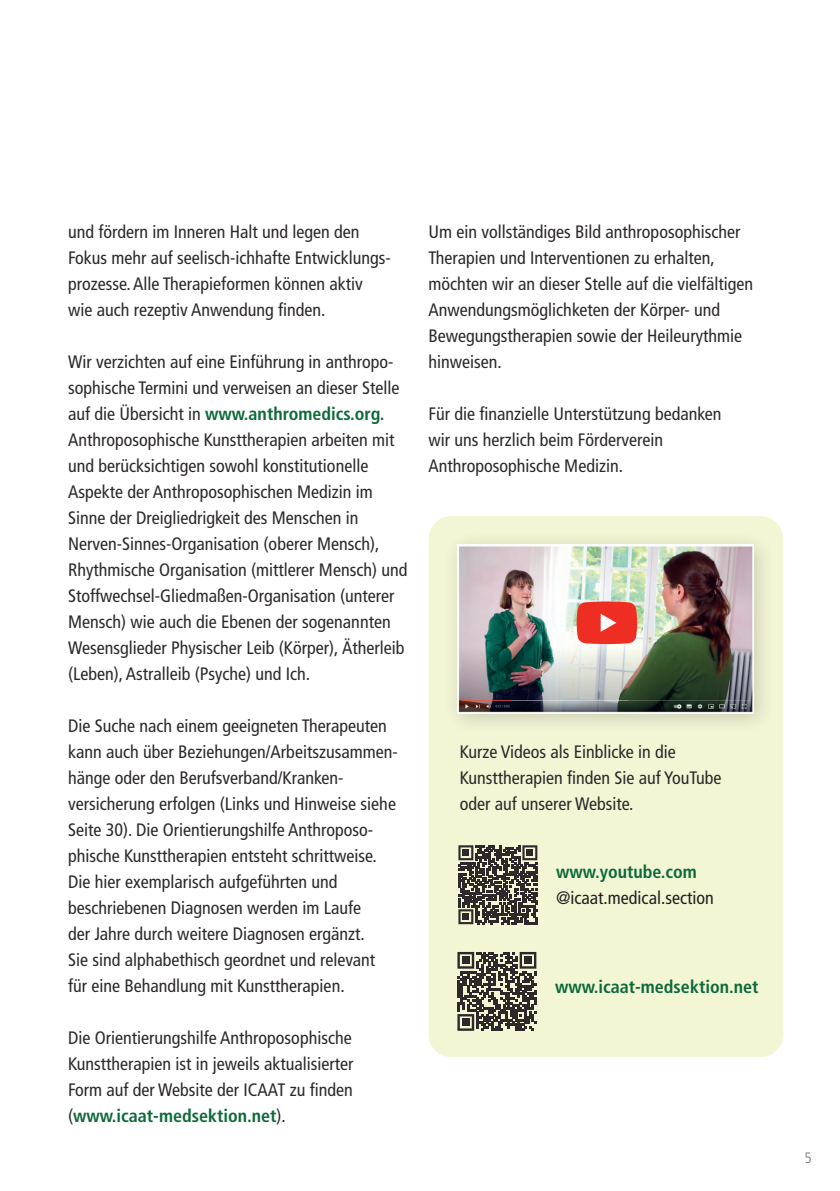
<style>
.page{position:relative;width:840px;height:1191px;background:#fff}
.page>*{position:absolute;margin:0;border:0;box-sizing:border-box;transform-origin:0 0}
.t1{font:condensed 18px/26px "Frutiger LT";color:#2d292a}
.t2{font:700 condensed 18px "Frutiger LT";color:#0e693a}
.t3{font:condensed 18px "Frutiger LT";color:#231f20}
.t4{font:300 condensed 15px "Frutiger LT";color:#767372}
.s1{font-weight:700;color:#0e693a}
</style>
<div class="page">
<div style="left:428px;top:516px;width:354px;height:541px;background:#f2f6d5;border-radius:23px"></div>
<div style="left:443px;top:530px;width:331px;height:205px;background:#231f20;opacity:.2"></div>
<img style="left:457px;top:544px;width:296px;height:169px">
<svg style="left:576px;top:601px;width:60px;height:43px;background:#ee473b"></svg>
<svg style="left:457px;top:952px;width:79px;height:78px"></svg>
<div style="left:462px;top:956px;width:7px;height:8px;background:#2d292a"></div>
<div style="left:524px;top:956px;width:7px;height:8px;background:#2d292a"></div>
<div style="left:462px;top:1018px;width:7px;height:8px;background:#2d292a"></div>
<svg style="left:458px;top:845px;width:79px;height:79px"></svg>
<div style="left:462px;top:849px;width:7px;height:7px;background:#2d292a"></div>
<div style="left:526px;top:849px;width:7px;height:7px;background:#2d292a"></div>
<div style="left:462px;top:913px;width:7px;height:7px;background:#2d292a"></div>
<p class="t1" style="left:68px;top:219px;width:324px">und fördern im Inneren Halt und legen den Fokus mehr auf seelisch-ichhafte Entwicklungs&shy;prozesse.Alle Therapieformen können aktiv wie auch rezeptiv Anwendung finden.</p>
<p class="t1" style="left:68px;top:349px;width:340px">Wir verzichten auf eine Einführung in anthropo&shy;sophische Termini und verweisen an dieser Stelle auf die Übersicht in <span class="s1">www.anthromedics.org.<br></span>Anthroposophische Kunsttherapien arbeiten mit und berücksichtigen sowohl konstitutionelle Aspekte der Anthroposophischen Medizin im Sinne der Dreigliedrigkeit des Menschen in Nerven-Sinnes-Organisation (oberer Mensch), Rhythmische Organisation (mittlerer Mensch) und Stoffwechsel-Gliedmaßen-Organisation (unterer Mensch) wie auch die Ebenen der sogenannten Wesensglieder Physischer Leib (Körper), Ätherleib (Leben), Astralleib (Psyche) und Ich.</p>
<p class="t1" style="left:68px;top:712px;width:331px">Die Suche nach einem geeigneten Therapeuten kann auch über Beziehungen/Arbeitszusammen&shy;hänge oder den Berufsverband/Kranken&shy;versicherung erfolgen (Links und Hinweise siehe Seite 30). Die Orientierungshilfe Anthroposo&shy;phische Kunsttherapien entsteht schrittweise.<br>Die hier exemplarisch aufgeführten und beschriebenen Diagnosen werden im Laufe<br>der Jahre durch weitere Diagnosen ergänzt.<br>Sie sind alphabethisch geordnet und relevant für eine Behandlung mit Kunsttherapien.</p>
<p class="t1" style="left:68px;top:1024px;width:287px;text-align:justify">Die Orientierungshilfe Anthroposophische Kunsttherapien ist in jeweils aktualisierter Form auf der Website der ICAAT zu finden (<span class="s1">www.icaat-medsektion.net</span>).</p>
<p class="t1" style="left:428px;top:218px;width:326px">Um ein vollständiges Bild anthroposophischer Therapien und Interventionen zu erhalten, möchten wir an dieser Stelle auf die vielfältigen Anwendungsmöglichketen der Körper- und Bewegungstherapien sowie der Heileurythmie hinweisen.</p>
<p class="t1" style="left:428px;top:400px;width:294px">Für die finanzielle Unterstützung bedanken wir uns herzlich beim Förderverein<br>Anthroposophische Medizin.</p>
<p class="t1" style="left:459px;top:738px;width:263px">Kurze Videos als Einblicke in die<br>Kunsttherapien finden Sie auf YouTube oder auf unserer Website.</p>
<p class="t2" style="left:556px;top:861px;width:142px">www.youtube.com</p>
<p class="t3" style="left:556px;top:887px;width:159px">@icaat.medical.section</p>
<p class="t2" style="left:554px;top:975px;width:205px">www.icaat-medsektion.net</p>
<p class="t4" style="left:804px;top:1149px;width:9px">5</p>
</div>
